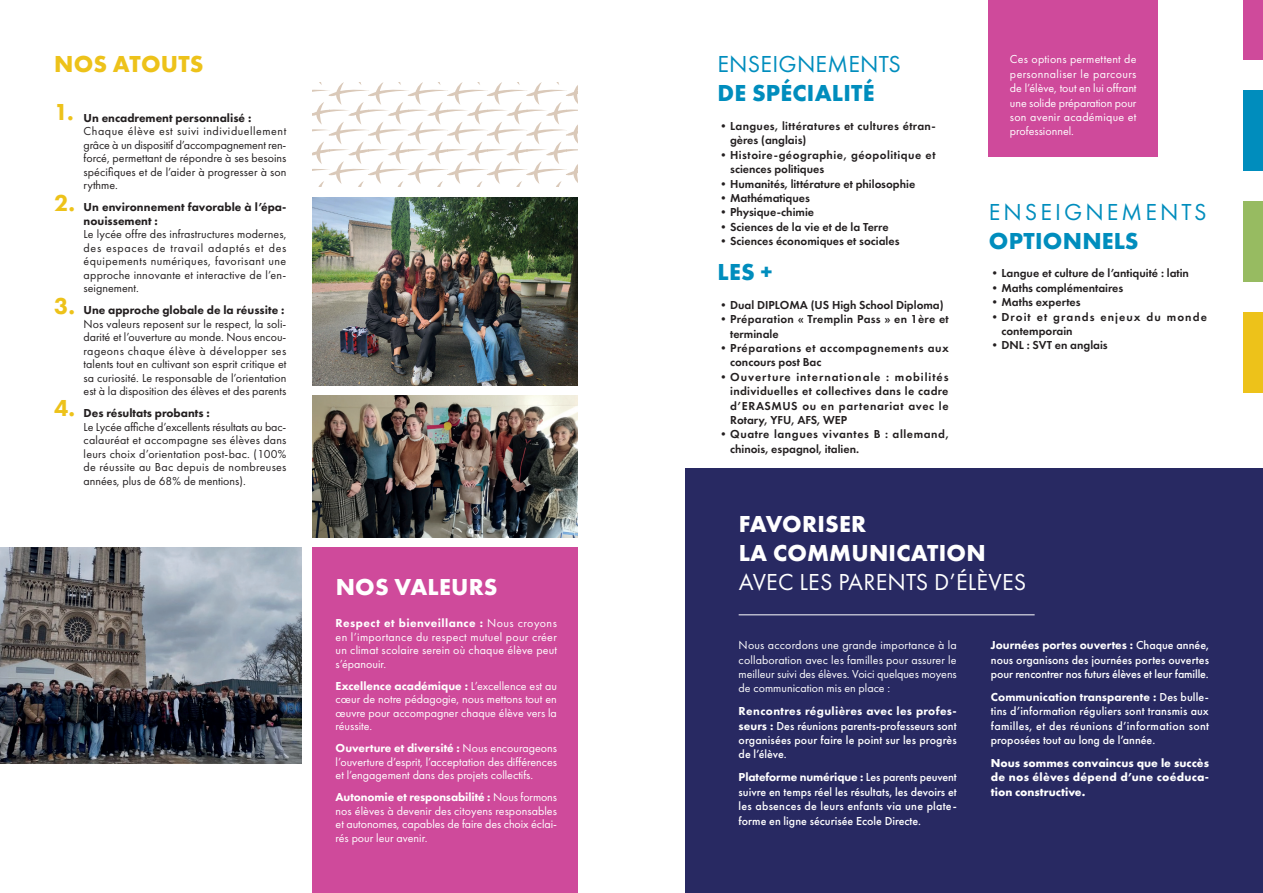
<style>
.page{position:relative;width:1263px;height:893px;background:#fff}
.page>*{position:absolute;margin:0;border:0;box-sizing:border-box;transform-origin:0 0}
.t1{font:700 24px/28.8px "Futura PT";letter-spacing:.01em;color:#fff}
.t2{font:700 24px "Futura PT";letter-spacing:.01em;color:#008dbd}
.t3{font:24px "Futura PT";letter-spacing:.01em;color:#fff}
.t4{font:24px "Futura PT";letter-spacing:.13em;color:#008dbd}
.t5{font:24px "Futura PT";letter-spacing:.01em;color:#008dbd}
.t6{font:700 24px "Futura PT";letter-spacing:.01em;color:#edc21a}
.t7{font:800 24px "Futura PT";color:#edc21a}
.t8{font:12px/13.5px "Futura PT";color:#fff;text-align:justify}
.t9{font:12px/13.5px "Futura PT";letter-spacing:.005em;color:#231f20;text-align:justify}
.t10{font:500 12px/14.4px "Futura PT";color:#fff;text-align:justify}
.t11{font:600 12px/14.4px "Futura PT";color:#231f20;text-align:justify}
.t12{font:800 12px/13.5px "Futura PT";color:#231f20}
.t13{font:600 12px/14.4px "Futura PT";letter-spacing:.04em;color:#231f20}
.t14{font:600 12px/14.4px "Futura PT";letter-spacing:.025em;color:#231f20}
.t15{font:700 12px/14.4px "Futura PT";letter-spacing:.015em;color:#fff;text-align:justify}
.t16{font:600 12px/14.4px "Futura PT";letter-spacing:.05em;color:#231f20}
.t17{font:600 12px/14.4px "Futura PT";letter-spacing:.09em;color:#231f20}
.s1{font-weight:800}
</style>
<div class="page">
<div style="left:312px;top:548px;width:265px;height:345px;background:#cf4a9b"></div>
<div style="left:685px;top:469px;width:578px;height:424px;background:#282962"></div>
<img style="left:312px;top:395px;width:265px;height:143px">
<img style="left:312px;top:198px;width:265px;height:188px">
<img style="left:0;top:548px;width:302px;height:216px">
<div style="left:989px;top:0;width:169px;height:157px;background:#cf4a9b"></div>
<div style="left:1244px;top:201px;width:19px;height:81px;background:#97bb61"></div>
<div style="left:1244px;top:313px;width:19px;height:80px;background:#edc21a"></div>
<div style="left:1244px;top:0;width:19px;height:59px;background:#cf4a9b"></div>
<div style="left:1244px;top:90px;width:19px;height:80px;background:#008dbd"></div>
<svg style="left:312px;top:83px;width:265px;height:104px"></svg>
<hr style="left:739px;top:614px;width:296px;height:1px;background:#fff">
<h1 class="t6" style="left:54px;top:49px;width:151px">NOS ATOUTS</h1>
<h1 class="t7" style="left:54px;top:97px;width:21px">1.</h1>
<h1 class="t7" style="left:54px;top:188px;width:23px">2.</h1>
<h1 class="t7" style="left:54px;top:291px;width:23px">3.</h1>
<h1 class="t7" style="left:54px;top:393px;width:23px">4.</h1>
<p class="t12" style="left:84px;top:111px;width:169px">Un encadrement personnalisé :</p>
<p class="t9" style="left:84px;top:124px;width:204px">Chaque élève est suivi individuellement grâce à un dispositif d’accompagnement ren&shy;forcé, permettant de répondre à ses besoins spécifiques et de l’aider à progresser à son rythme.</p>
<p class="t12" style="left:84px;top:200px;width:204px">Un environnement favorable à l’épa&shy;nouissement :</p>
<p class="t9" style="left:84px;top:227px;width:204px">Le lycée offre des infrastructures modernes, des espaces de travail adaptés et des équipements numériques, favorisant une approche innovante et interactive de l’en&shy;seignement.</p>
<p class="t12" style="left:84px;top:303px;width:202px">Une approche globale de la réussite :</p>
<p class="t9" style="left:84px;top:317px;width:204px">Nos valeurs reposent sur le respect, la soli&shy;darité et l’ouverture au monde. Nous encou&shy;rageons chaque élève à développer ses talents tout en cultivant son esprit critique et sa curiosité. Le responsable de l’orientation est à la disposition des élèves et des parents</p>
<p class="t12" style="left:84px;top:406px;width:128px">Des résultats probants :</p>
<p class="t9" style="left:84px;top:420px;width:204px">Le Lycée affiche d’excellents résultats au bac&shy;calauréat et accompagne ses élèves dans leurs choix d’orientation post-bac. (100% de réussite au Bac depuis de nombreuses années, plus de 68% de mentions).</p>
<h1 class="t1" style="left:336px;top:572px;width:163px">NOS VALEURS</h1>
<p class="t8" style="left:336px;top:616px;width:223px"><span class="s1">Respect et bienveillance :</span> Nous croyons en l’importance du respect mutuel pour créer un climat scolaire serein où chaque élève peut s’épanouir.</p>
<p class="t8" style="left:336px;top:679px;width:223px"><span class="s1">Excellence académique :</span> L’excellence est au cœur de notre pédagogie, nous mettons tout en œuvre pour accompagner chaque élève vers la réussite.</p>
<p class="t8" style="left:336px;top:741px;width:223px"><span class="s1">Ouverture et diversité :</span> Nous encourageons l’ouverture d’esprit, l’acceptation des différences et l’engagement dans des projets collectifs.</p>
<p class="t8" style="left:336px;top:790px;width:223px"><span class="s1">Autonomie et responsabilité :</span> Nous formons nos élèves à devenir des citoyens responsables et autonomes, capables de faire des choix éclai&shy;rés pour leur avenir.</p>
<h1 class="t5" style="left:717px;top:50px;width:185px">ENSEIGNEMENTS</h1>
<h1 class="t2" style="left:717px;top:78px;width:158px">DE SPÉCIALITÉ</h1>
<p class="t14" style="left:730px;top:119px;width:207px;text-indent:-13px">•Langues, littératures et cultures étran&shy;gères (anglais)</p>
<p class="t13" style="left:730px;top:147px;width:207px;text-indent:-13px">•Histoire-géographie, géopolitique et sciences politiques</p>
<p class="t11" style="left:717px;top:176px;width:199px">•Humanités, littérature et philosophie</p>
<p class="t11" style="left:717px;top:191px;width:94px">•Mathématiques</p>
<p class="t11" style="left:717px;top:205px;width:98px">•Physique-chimie</p>
<p class="t11" style="left:717px;top:219px;width:173px">•Sciences de la vie et de la Terre</p>
<p class="t11" style="left:717px;top:234px;width:184px">•Sciences économiques et sociales</p>
<h1 class="t2" style="left:717px;top:256px;width:56px">LES +</h1>
<p class="t11" style="left:717px;top:297px;width:228px">•Dual DIPLOMA (US High School Diploma)</p>
<p class="t14" style="left:730px;top:312px;width:220px;text-indent:-13px">•Préparation « Tremplin Pass » en 1ère et terminale</p>
<p class="t13" style="left:730px;top:341px;width:220px;text-indent:-13px">•Préparations et accompagnements aux concours post Bac</p>
<p class="t11" style="left:730px;top:369px;width:220px;text-indent:-13px">•Ouverture internationale : mobilités individuelles et collectives dans le cadre d’ERASMUS ou en partenariat avec le Rotary, YFU, AFS, WEP</p>
<p class="t16" style="left:730px;top:427px;width:220px;text-indent:-13px">•Quatre langues vivantes B : allemand, chinois, espagnol, italien.</p>
<p class="t8" style="left:1010px;top:52px;width:128px;line-height:14.4px">Ces options permettent de personnaliser le parcours de l’élève, tout en lui offrant une solide préparation pour son avenir académique et professionnel.</p>
<h1 class="t4" style="left:989px;top:198px;width:219px">ENSEIGNEMENTS</h1>
<h1 class="t2" style="left:989px;top:225px;width:151px">OPTIONNELS</h1>
<p class="t11" style="left:989px;top:266px;width:202px">•Langue et culture de l’antiquité : latin</p>
<p class="t11" style="left:989px;top:280px;width:136px">•Maths complémentaires</p>
<p class="t11" style="left:989px;top:295px;width:94px">•Maths expertes</p>
<p class="t17" style="left:1001px;top:309px;width:207px;text-indent:-13px">•Droit et grands enjeux du monde contemporain</p>
<p class="t11" style="left:989px;top:338px;width:121px">•DNL : SVT en anglais</p>
<h1 class="t1" style="left:739px;top:509px;width:248px">FAVORISER<br>LA COMMUNICATION</h1>
<h1 class="t3" style="left:739px;top:567px;width:289px">AVEC LES PARENTS D’ÉLÈVES</h1>
<p class="t8" style="left:739px;top:638px;width:220px;line-height:14.4px">Nous accordons une grande importance à la collaboration avec les familles pour assurer le meilleur suivi des élèves. Voici quelques moyens de communication mis en place :</p>
<p class="t10" style="left:739px;top:704px;width:220px"><span class="s1">Rencontres régulières avec les profes&shy;seurs :</span> Des réunions parents-professeurs sont organisées pour faire le point sur les progrès de l’élève.</p>
<p class="t10" style="left:739px;top:770px;width:220px"><span class="s1">Plateforme numérique :</span> Les parents peuvent suivre en temps réel les résultats, les devoirs et les absences de leurs enfants via une plate&shy;forme en ligne sécurisée Ecole Directe.</p>
<p class="t10" style="left:991px;top:638px;width:220px"><span class="s1">Journées portes ouvertes :</span> Chaque année, nous organisons des journées portes ouvertes pour rencontrer nos futurs élèves et leur famille.</p>
<p class="t10" style="left:991px;top:690px;width:220px"><span class="s1">Communication transparente :</span> Des bulle&shy;tins d’information réguliers sont transmis aux familles, et des réunions d’information sont proposées tout au long de l’année.</p>
<p class="t15" style="left:991px;top:755px;width:220px">Nous sommes convaincus que le succès de nos élèves dépend d’une coéduca&shy;tion constructive.</p>
</div>
